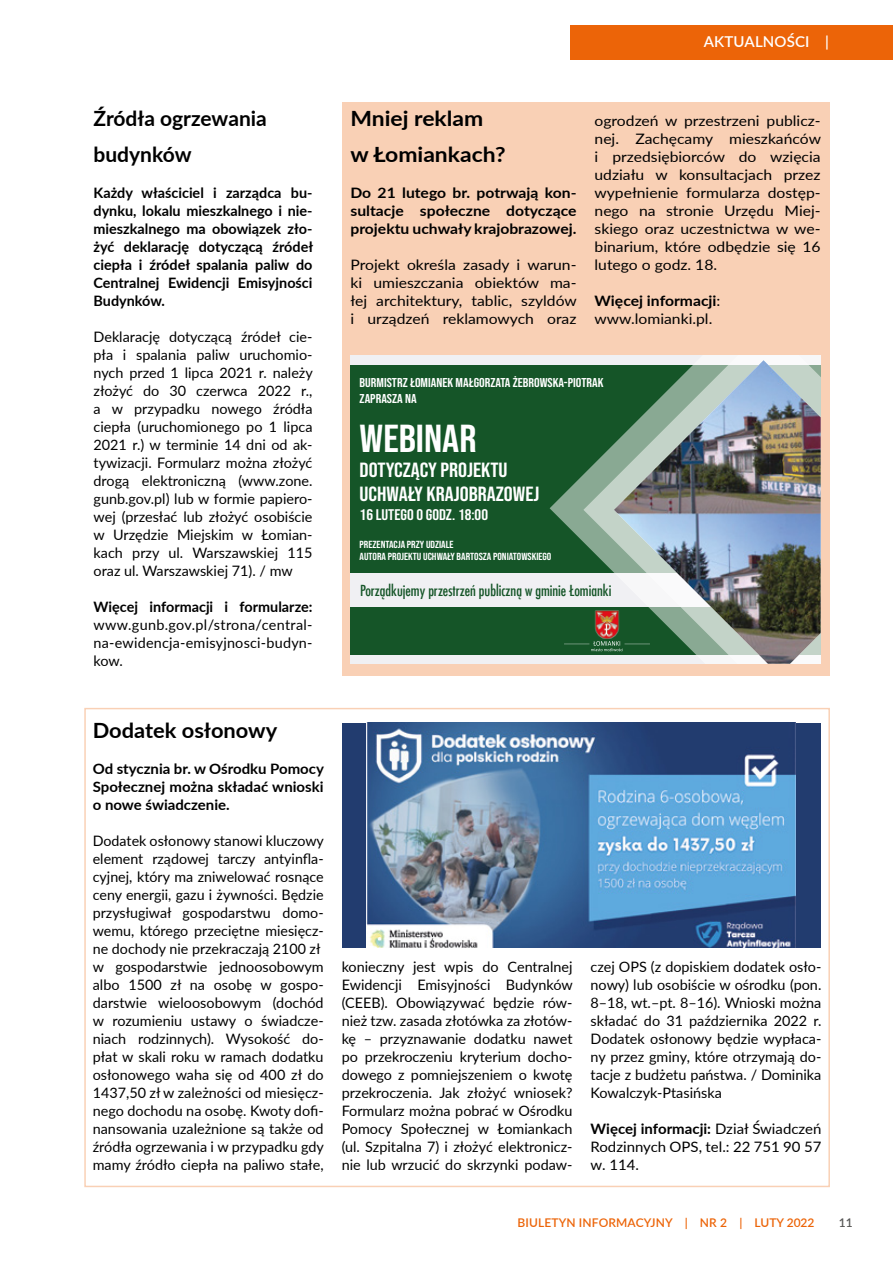
<style>
.page{position:relative;width:893px;height:1263px;background:#fff}
.page>*{position:absolute;margin:0;border:0;box-sizing:border-box;transform-origin:0 0}
.t1{font:39px "Bebas Neue";color:#fff;scale:1.09 1}
.t2{font:700 21px/36px "Lato";color:#000}
.t3{font:700 21px/36px "Lato";color:#000;scale:1.09 1}
.t4{font:700 21px "Lato";color:#000;scale:1.04 1}
.t5{font:20.55px/24.6px "Bebas Neue";color:#fff;scale:1.09 1}
.t6{font:15.45px "Bebas Neue";color:#fff;scale:1.09 1}
.t7{font:600 15px "Lato";letter-spacing:.01em;color:#fff}
.t8{font:500 condensed 14.85px "Futura Com";color:#155528}
.t9{font:14.4px/18px "Lato";color:#000;text-align:justify}
.t10{font:14.4px/18px "Lato";color:#000;text-align:justify;scale:1.09 1}
.t11{font:700 14.4px/18px "Lato";color:#000;text-align:justify}
.t12{font:700 14.4px/18px "Lato";color:#000;text-align:justify;scale:1.09 1}
.t13{font:700 14.4px/18px "Lato";color:#000;text-align:justify;scale:1.04 1}
.t14{font:14.4px/18px "Lato";color:#000;text-align:justify;scale:1.04 1}
.t15{font:12.9px/15.5px "Bebas Neue";color:#fff;scale:1.09 1}
.t16{font:600 12px "Lato";letter-spacing:.01em;color:#ec6408}
.t17{font:600 12px "Lato";color:#575756}
.t18{font:10.2px/12.3px "Bebas Neue";color:#fff;scale:1.09 1}
.s1{font-weight:700}
</style>
<div class="page">
<div style="left:570px;top:26px;width:323px;height:34px;background:#ec6408"></div>
<div style="left:342px;top:723px;width:478px;height:224px;background:#223c6f"></div>
<div style="left:342px;top:102px;width:487px;height:574px;background:#f9d0b5"></div>
<div style="left:350px;top:356px;width:471px;height:308px;background:#f0f0f3"></div>
<div style="left:350px;top:607px;width:471px;height:48px;background:#155528"></div>
<div style="left:350px;top:365px;width:471px;height:207px;background:#155528"></div>
<svg style="left:550px;top:475px;width:33px;height:98px"></svg>
<svg style="left:583px;top:444px;width:31px;height:129px;fill:#89a993"></svg>
<img style="left:614px;top:360px;width:207px;height:304px">
<img style="left:595px;top:607px;width:48px;height:32px">
<svg style="left:564px;top:639px;width:100px;height:16px"></svg>
<img style="left:367px;top:723px;width:428px;height:224px">
<p class="t7" style="left:704px;top:31px;width:127px">AKTUALNOŚCI |</p>
<h2 class="t2" style="left:94px;top:99px;width:175px">Źródła ogrzewania budynków</h2>
<p class="t11" style="left:94px;top:183px;width:221px">Każdy właściciel i zarządca bu&shy;dynku, lokalu mieszkalnego i nie&shy;mieszkalnego ma obowiązek zło&shy;żyć deklarację dotyczącą źródeł ciepła i źródeł spalania paliw do Centralnej Ewidencji Emisyjności Budynków.</p>
<p class="t9" style="left:94px;top:327px;width:221px">Deklarację dotyczącą źródeł cie&shy;pła i spalania paliw uruchomio&shy;nych przed 1 lipca 2021 r. należy złożyć do 30 czerwca 2022 r., a w przypadku nowego źródła ciepła (uruchomionego po 1 lipca 2021 r.) w terminie 14 dni od ak&shy;tywizacji. Formularz można złożyć drogą elektroniczną (www.zone. gunb.gov.pl) lub w formie papiero&shy;wej (przesłać lub złożyć osobiście w Urzędzie Miejskim w Łomian&shy;kach przy ul. Warszawskiej 115 oraz ul. Warszawskiej 71). / mw</p>
<p class="t11" style="left:94px;top:597px;width:220px">Więcej informacji i formularze:</p>
<p class="t9" style="left:94px;top:615px;width:221px">www.gunb.gov.pl/strona/central&shy;na-ewidencja-emisyjnosci-budyn&shy;kow.</p>
<h2 class="t3" style="left:350px;top:99px;width:144px">Mniej reklam w Łomiankach?</h2>
<p class="t12" style="left:350px;top:183px;width:209px">Do 21 lutego br. potrwają kon&shy;sultacje społeczne dotyczące projektu uchwały krajobrazowej.</p>
<p class="t10" style="left:350px;top:255px;width:209px">Projekt określa zasady i warun&shy;ki umieszczania obiektów ma&shy;łej architektury, tablic, szyldów i urządzeń reklamowych oraz</p>
<p class="t10" style="left:595px;top:111px;width:209px">ogrodzeń w przestrzeni publicz&shy;nej. Zachęcamy mieszkańców i przedsiębiorców do wzięcia udziału w konsultacjach przez wypełnienie formularza dostęp&shy;nego na stronie Urzędu Miej&shy;skiego oraz uczestnictwa w we&shy;binarium, które odbędzie się 16 lutego o godz. 18.</p>
<p class="t10" style="left:595px;top:291px;width:117px"><span class="s1">Więcej informacji</span>: www.lomianki.pl.</p>
<p class="t15" style="left:360px;top:375px;width:225px">BURMISTRZ ŁOMIANEK MAŁGORZATA ŻEBROWSKA-PIOTRAK<br>ZAPRASZA NA</p>
<h1 class="t1" style="left:360px;top:416px;width:109px">WEBINAR</h1>
<h3 class="t5" style="left:360px;top:457px;width:166px">DOTYCZĄCY PROJEKTU<br>UCHWAŁY KRAJOBRAZOWEJ</h3>
<p class="t6" style="left:360px;top:506px;width:119px">16 LUTEGO O GODZ. 18:00</p>
<p class="t18" style="left:360px;top:538px;width:177px">PREZENTACJA PRZY UDZIALE<br>AUTORA PROJEKTU UCHWAŁY BARTOSZA PONIATOWSKIEGO</p>
<p class="t8" style="left:360px;top:580px;width:253px">Porządkujemy przestrzeń publiczną w gminie Łomianki</p>
<h2 class="t4" style="left:93px;top:715px;width:179px">Dodatek osłonowy</h2>
<p class="t13" style="left:93px;top:759px;width:224px">Od stycznia br. w Ośrodku Pomocy Społecznej można składać wnioski o nowe świadczenie.</p>
<p class="t9" style="left:93px;top:831px;width:233px;text-align:left">Dodatek osłonowy stanowi kluczowy element rządowej tarczy antyinfla&shy;cyjnej, który ma zniwelować rosnące ceny energii, gazu i żywności. Będzie przysługiwał gospodarstwu domo&shy;wemu, którego przeciętne miesięcz&shy;ne dochody nie przekraczają 2100 zł w gospodarstwie jednoosobowym albo 1500 zł na osobę w gospo&shy;darstwie wieloosobowym (dochód w rozumieniu ustawy o świadcze&shy;niach rodzinnych). Wysokość do&shy;płat w skali roku w ramach dodatku osłonowego waha się od 400 zł do 1437,50 zł w zależności od miesięcz&shy;nego dochodu na osobę. Kwoty dofi&shy;nansowania uzależnione są także od źródła ogrzewania i w przypadku gdy mamy źródło ciepła na paliwo stałe,</p>
<p class="t9" style="left:342px;top:957px;width:233px">konieczny jest wpis do Centralnej Ewidencji Emisyjności Budynków (CEEB). Obowiązywać będzie rów&shy;nież tzw. zasada złotówka za złotów&shy;kę – przyznawanie dodatku nawet po przekroczeniu kryterium docho&shy;dowego z pomniejszeniem o kwotę przekroczenia. Jak złożyć wniosek?<br>Formularz można pobrać w Ośrodku Pomocy Społecznej w Łomiankach (ul. Szpitalna 7) i złożyć elektronicz&shy;nie lub wrzucić do skrzynki podaw-</p>
<p class="t9" style="left:591px;top:957px;width:232px">czej OPS (z dopiskiem dodatek osło&shy;nowy) lub osobiście w ośrodku (pon.<br>8–18, wt.–pt. 8–16). Wnioski można składać do 31 października 2022 r.<br>Dodatek osłonowy będzie wypłaca&shy;ny przez gminy, które otrzymają do&shy;tacje z budżetu państwa. / Dominika Kowalczyk-Ptasińska</p>
<p class="t14" style="left:591px;top:1119px;width:223px"><span class="s1">Więcej informacji:</span> Dział Świadczeń Rodzinnych OPS, tel.: 22 751 90 57 w. 114.</p>
<p class="t16" style="left:518px;top:1213px;width:298px">BIULETYN INFORMACYJNY | NR 2 | LUTY 2022</p>
<p class="t17" style="left:839px;top:1213px;width:15px">11</p>
</div>
